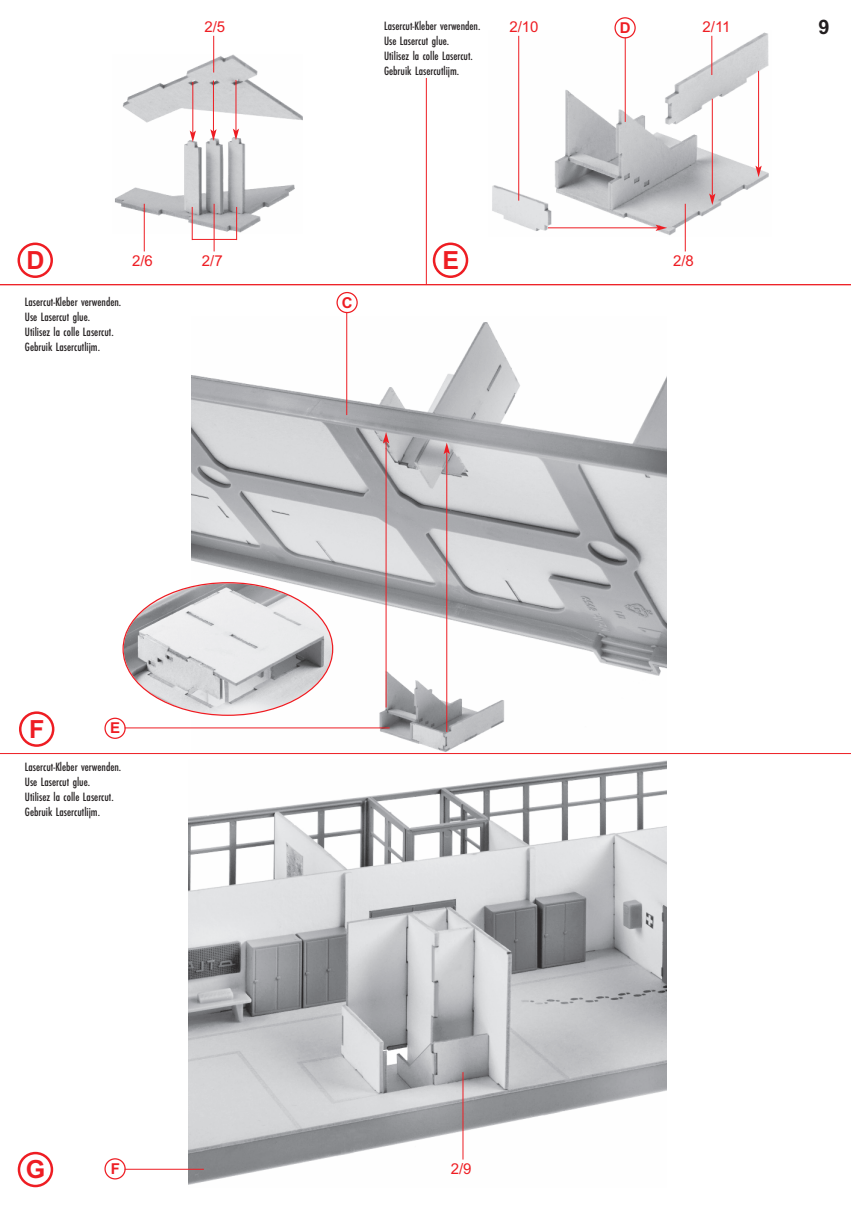
<style>
.page{position:relative;width:851px;height:1205px;background:#fff}
.page>*{position:absolute;margin:0;border:0;box-sizing:border-box;transform-origin:0 0}
.t1{font:700 25px "Arial";color:#ee1d23}
.t2{font:700 20px "Arial";color:#231f20}
.t3{font:15px "Arial";color:#ee1d23}
.t4{font:700 15px "Arial";color:#ee1d23}
.t5{font:12.5px/15px "Futura EF Medium Con";color:#231f20}
</style>
<div class="page">
<hr style="left:0;top:284px;width:850px;height:1px;background:#ee1d23">
<hr style="left:0;top:753px;width:850px;height:1px;background:#ee1d23">
<img style="left:115px;top:54px;width:188px;height:179px">
<img style="left:492px;top:30px;width:277px;height:206px">
<img style="left:191px;top:316px;width:475px;height:436px">
<img style="left:189px;top:760px;width:477px;height:425px">
<hr style="left:213px;top:36px;width:1px;height:36px;background:#ee1d23">
<hr style="left:624px;top:37px;width:1px;height:85px;background:#ee1d23">
<hr style="left:426px;top:78px;width:1px;height:206px;background:#ee1d23">
<hr style="left:214px;top:204px;width:1px;height:47px;background:#ee1d23">
<hr style="left:192px;top:207px;width:1px;height:33px;background:#ee1d23">
<hr style="left:236px;top:207px;width:1px;height:33px;background:#ee1d23">
<hr style="left:192px;top:239px;width:44px;height:1px;background:#ee1d23">
<hr style="left:144px;top:204px;width:1px;height:47px;background:#ee1d23">
<hr style="left:462px;top:1072px;width:1px;height:87px;background:#ee1d23">
<hr style="left:684px;top:204px;width:1px;height:47px;background:#ee1d23">
<hr style="left:518px;top:36px;width:1px;height:165px;background:#ee1d23">
<hr style="left:711px;top:36px;width:1px;height:39px;background:#ee1d23">
<hr style="left:711px;top:99px;width:1px;height:97px;background:#ee1d23">
<svg style="left:709px;top:193px;width:6px;height:12px"></svg>
<hr style="left:758px;top:71px;width:1px;height:97px;background:#ee1d23">
<svg style="left:755px;top:166px;width:6px;height:11px"></svg>
<hr style="left:548px;top:227px;width:109px;height:1px;background:#ee1d23">
<svg style="left:655px;top:225px;width:12px;height:6px"></svg>
<hr style="left:192px;top:82px;width:1px;height:51px;background:#ee1d23">
<svg style="left:190px;top:131px;width:6px;height:11px"></svg>
<hr style="left:213px;top:81px;width:1px;height:50px;background:#ee1d23">
<svg style="left:210px;top:129px;width:6px;height:12px"></svg>
<hr style="left:235px;top:80px;width:1px;height:51px;background:#ee1d23">
<svg style="left:233px;top:129px;width:6px;height:11px"></svg>
<hr style="left:385px;top:441px;width:1px;height:266px;background:#ee1d23">
<svg style="left:383px;top:432px;width:6px;height:11px"></svg>
<hr style="left:446px;top:452px;width:1px;height:280px;background:#ee1d23">
<svg style="left:443px;top:443px;width:7px;height:11px"></svg>
<hr style="left:346px;top:312px;width:1px;height:103px;background:#ee1d23">
<svg style="left:18px;top:243px;width:35px;height:35px"></svg>
<svg style="left:432px;top:243px;width:36px;height:35px"></svg>
<svg style="left:336px;top:292px;width:22px;height:21px"></svg>
<svg style="left:614px;top:17px;width:21px;height:21px"></svg>
<svg style="left:19px;top:711px;width:35px;height:36px"></svg>
<svg style="left:18px;top:1152px;width:35px;height:35px"></svg>
<hr style="left:124px;top:727px;width:265px;height:1px;background:#ee1d23">
<hr style="left:124px;top:1169px;width:80px;height:1px;background:#ee1d23">
<svg style="left:104px;top:1158px;width:22px;height:21px"></svg>
<svg style="left:104px;top:582px;width:229px;height:157px"></svg>
<p class="t3" style="left:204px;top:18px;width:22px">2/5</p>
<p class="t3" style="left:509px;top:18px;width:31px">2/10</p>
<p class="t3" style="left:702px;top:18px;width:30px">2/11</p>
<p class="t5" style="left:384px;top:19px;width:98px">Lasercut-Kleber verwenden.<br>Use Lasercut glue.<br>Utilisez la colle Lasercut.<br>Gebruik Lasercutlijm.</p>
<p class="t4" style="left:619px;top:19px;width:12px">D</p>
<h1 class="t1" style="left:26px;top:246px;width:20px">D</h1>
<h1 class="t1" style="left:442px;top:246px;width:18px">E</h1>
<p class="t4" style="left:342px;top:294px;width:12px">C</p>
<p class="t3" style="left:132px;top:252px;width:22px">2/6</p>
<p class="t3" style="left:202px;top:252px;width:22px">2/7</p>
<p class="t5" style="left:25px;top:295px;width:98px">Lasercut-Kleber verwenden.<br>Use Lasercut glue.<br>Utilisez la colle Lasercut.<br>Gebruik Lasercutlijm.</p>
<p class="t3" style="left:673px;top:252px;width:22px">2/8</p>
<h2 class="t2" style="left:818px;top:16px;width:13px">9</h2>
<h1 class="t1" style="left:29px;top:715px;width:17px">F</h1>
<p class="t4" style="left:110px;top:719px;width:12px">E</p>
<p class="t5" style="left:25px;top:759px;width:98px">Lasercut-Kleber verwenden.<br>Use Lasercut glue.<br>Utilisez la colle Lasercut.<br>Gebruik Lasercutlijm.</p>
<h1 class="t1" style="left:26px;top:1155px;width:21px">G</h1>
<p class="t4" style="left:111px;top:1160px;width:11px">F</p>
<p class="t3" style="left:450px;top:1160px;width:22px">2/9</p>
</div>
